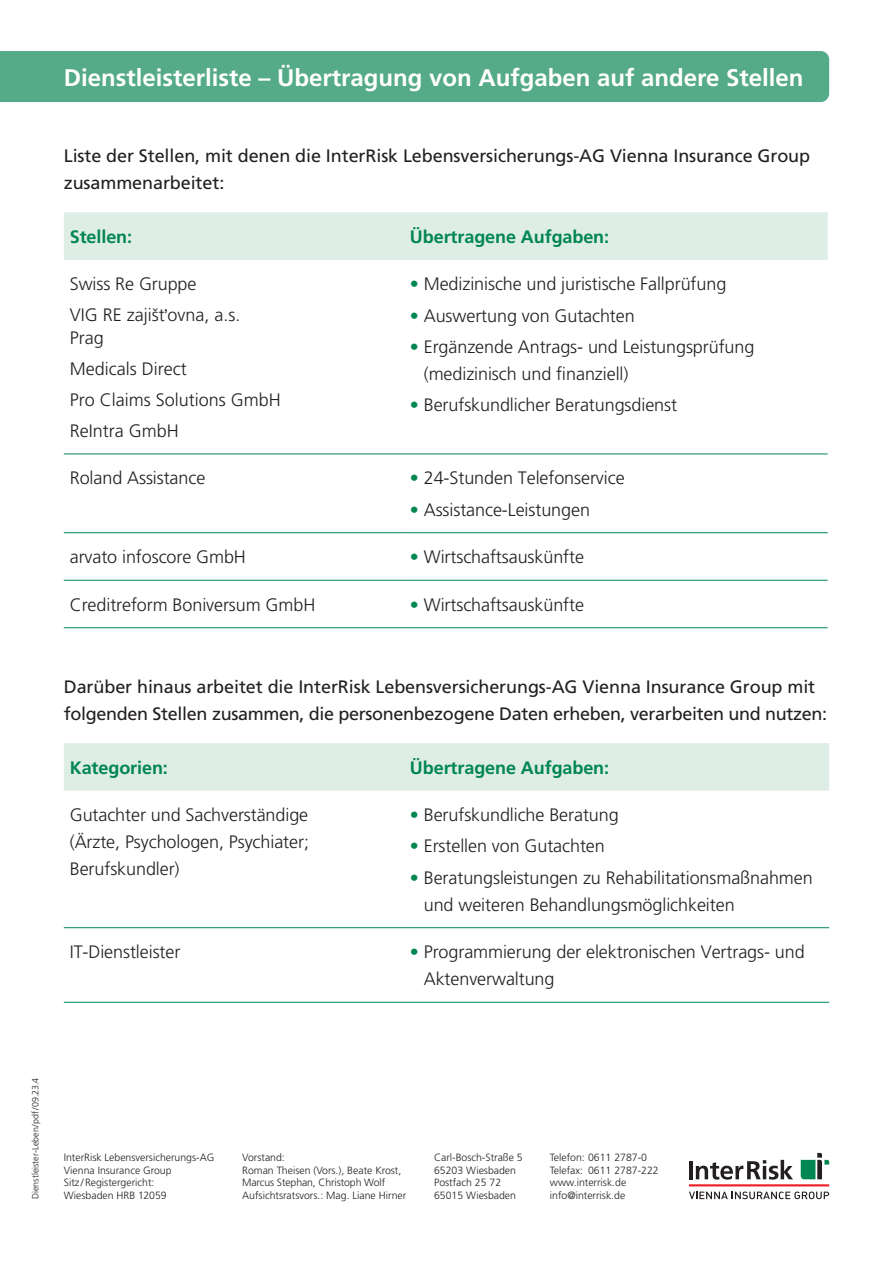
<style>
.page{position:relative;width:893px;height:1263px;background:#fff}
.page>*{position:absolute;margin:0;border:0;box-sizing:border-box;transform-origin:0 0}
.t1{font:700 24px "Frutiger LT Std";color:#fff}
.t2{font:300 18px/27px "Frutiger LT Std";letter-spacing:-.005em;color:#231f20}
.t3{font:18px/27px "Frutiger LT Std";letter-spacing:-.005em;color:#231f20}
.t4{font:700 18px "Frutiger LT Std";letter-spacing:-.005em;color:#008650}
.t5{font:18px "Arial";color:#231f20}
.t6{font:300 10.5px/12.8px "Frutiger LT Std";color:#231f20}
.t7{font:300 9px "Frutiger LT Std";color:#231f20}
.s1{font-weight:400;color:#008650}
</style>
<div class="page">
<div style="left:64px;top:212px;width:764px;height:48px;background:#deede6"></div>
<hr style="left:64px;top:453px;width:340px;height:1px;background:#008650">
<hr style="left:404px;top:453px;width:424px;height:1px;background:#008650">
<hr style="left:64px;top:580px;width:340px;height:1px;background:#008650">
<hr style="left:404px;top:580px;width:424px;height:1px;background:#008650">
<hr style="left:64px;top:627px;width:340px;height:1px;background:#008650">
<hr style="left:404px;top:627px;width:424px;height:1px;background:#008650">
<hr style="left:64px;top:532px;width:340px;height:1px;background:#008650">
<hr style="left:404px;top:532px;width:424px;height:1px;background:#008650">
<div style="left:64px;top:743px;width:765px;height:48px;background:#deede6"></div>
<hr style="left:64px;top:927px;width:340px;height:1px;background:#008650">
<hr style="left:404px;top:927px;width:425px;height:1px;background:#008650">
<hr style="left:64px;top:1002px;width:340px;height:1px;background:#008650">
<hr style="left:404px;top:1002px;width:425px;height:1px;background:#008650">
<hr style="left:689px;top:1184px;width:140px;height:2px;background:#ee1d23">
<svg style="left:689px;top:1191px;width:140px;height:8px"></svg>
<hr style="left:689px;top:1161px;width:3px;height:18px;background:#231f20">
<svg style="left:696px;top:1160px;width:97px;height:19px"></svg>
<svg style="left:801px;top:1153px;width:28px;height:26px"></svg>
<div style="left:0;top:51px;width:829px;height:51px;background:#5a8"></div>
<h1 class="t1" style="left:64px;top:63px;width:741px">Dienstleisterliste – Übertragung von Aufgaben auf andere Stellen</h1>
<p class="t3" style="left:64px;top:143px;width:748px">Liste der Stellen, mit denen die InterRisk Lebensversicherungs-AG Vienna Insurance Group zusammenarbeitet:</p>
<p class="t4" style="left:70px;top:226px;width:64px">Stellen:</p>
<p class="t4" style="left:410px;top:226px;width:201px">Übertragene Aufgaben:</p>
<p class="t2" style="left:70px;top:269px;width:172px;line-height:31px">Swiss Re Gruppe<br>VIG RE zajištovna, a.s.</p>
<p class="t2" style="left:410px;top:271px;width:318px"><span class="s1">•</span> Medizinische und juristische Fallprüfung</p>
<p class="t2" style="left:410px;top:302px;width:226px"><span class="s1">•</span> Auswertung von Gutachten</p>
<p class="t2" style="left:424px;top:333px;width:332px;text-indent:-14px"><span class="s1">•</span> Ergänzende Antrags- und Leistungsprüfung (medizinisch und finanziell)</p>
<p class="t2" style="left:410px;top:392px;width:269px"><span class="s1">•</span> Berufskundlicher Beratungsdienst</p>
<p class="t5" style="left:163px;top:292px;width:7px">,</p>
<p class="t2" style="left:70px;top:322px;width:213px;line-height:31px">Prag<br>Medicals Direct<br>Pro Claims Solutions GmbH<br>ReIntra GmbH</p>
<p class="t2" style="left:70px;top:465px;width:137px">Roland Assistance</p>
<p class="t2" style="left:410px;top:465px;width:216px"><span class="s1">•</span> 24-Stunden Telefonservice</p>
<p class="t2" style="left:410px;top:496px;width:182px"><span class="s1">•</span> Assistance-Leistungen</p>
<p class="t2" style="left:70px;top:544px;width:178px">arvato infoscore GmbH</p>
<p class="t2" style="left:410px;top:544px;width:176px"><span class="s1">•</span> Wirtschaftsauskünfte</p>
<p class="t2" style="left:70px;top:591px;width:247px">Creditreform Boniversum GmbH</p>
<p class="t2" style="left:410px;top:591px;width:176px"><span class="s1">•</span> Wirtschaftsauskünfte</p>
<p class="t3" style="left:64px;top:673px;width:765px">Darüber hinaus arbeitet die InterRisk Lebensversicherungs-AG Vienna Insurance Group mit folgenden Stellen zusammen, die personenbezogene Daten erheben, verarbeiten und nutzen:</p>
<p class="t4" style="left:70px;top:757px;width:100px">Kategorien:</p>
<p class="t4" style="left:410px;top:757px;width:201px">Übertragene Aufgaben:</p>
<p class="t2" style="left:70px;top:802px;width:241px;text-align:justify">Gutachter und Sachverständige (Ärzte, Psychologen, Psychiater; Berufskundler)</p>
<p class="t2" style="left:410px;top:802px;width:210px"><span class="s1">•</span> Berufskundliche Beratung</p>
<p class="t2" style="left:410px;top:833px;width:196px"><span class="s1">•</span> Erstellen von Gutachten</p>
<p class="t2" style="left:424px;top:864px;width:390px;text-indent:-14px"><span class="s1">•</span> Beratungsleistungen zu Rehabilitationsmaßnahmen und weiteren Behandlungsmöglichkeiten</p>
<p class="t2" style="left:70px;top:939px;width:112px">IT-Dienstleister</p>
<p class="t2" style="left:424px;top:939px;width:382px;text-indent:-14px"><span class="s1">•</span> Programmierung der elektronischen Vertrags- und<br>Aktenverwaltung</p>
<p class="t7" style="left:30px;top:1199px;width:123px;rotate:-90deg">Dienstleister-Leben/pdf/09.23.4</p>
<p class="t6" style="left:64px;top:1151px;width:152px">InterRisk Lebensversicherungs-AG<br>Vienna Insurance Group<br>Sitz /Registergericht:<br>Wiesbaden HRB 12059</p>
<p class="t6" style="left:242px;top:1151px;width:166px">Vorstand:<br>Roman Theisen (Vors.), Beate Krost,<br>Marcus Stephan, Christoph Wolf<br>Aufsichtsratsvors.: Mag. Liane Hirner</p>
<p class="t6" style="left:434px;top:1151px;width:90px">Carl-Bosch-Straße 5<br>65203 Wiesbaden<br>Postfach 25 72<br>65015 Wiesbaden</p>
<p class="t6" style="left:550px;top:1151px;width:110px">Telefon: 0611 2787-0<br>Telefax: 0611 2787-222 www.interrisk.de info@interrisk.de</p>
</div>
